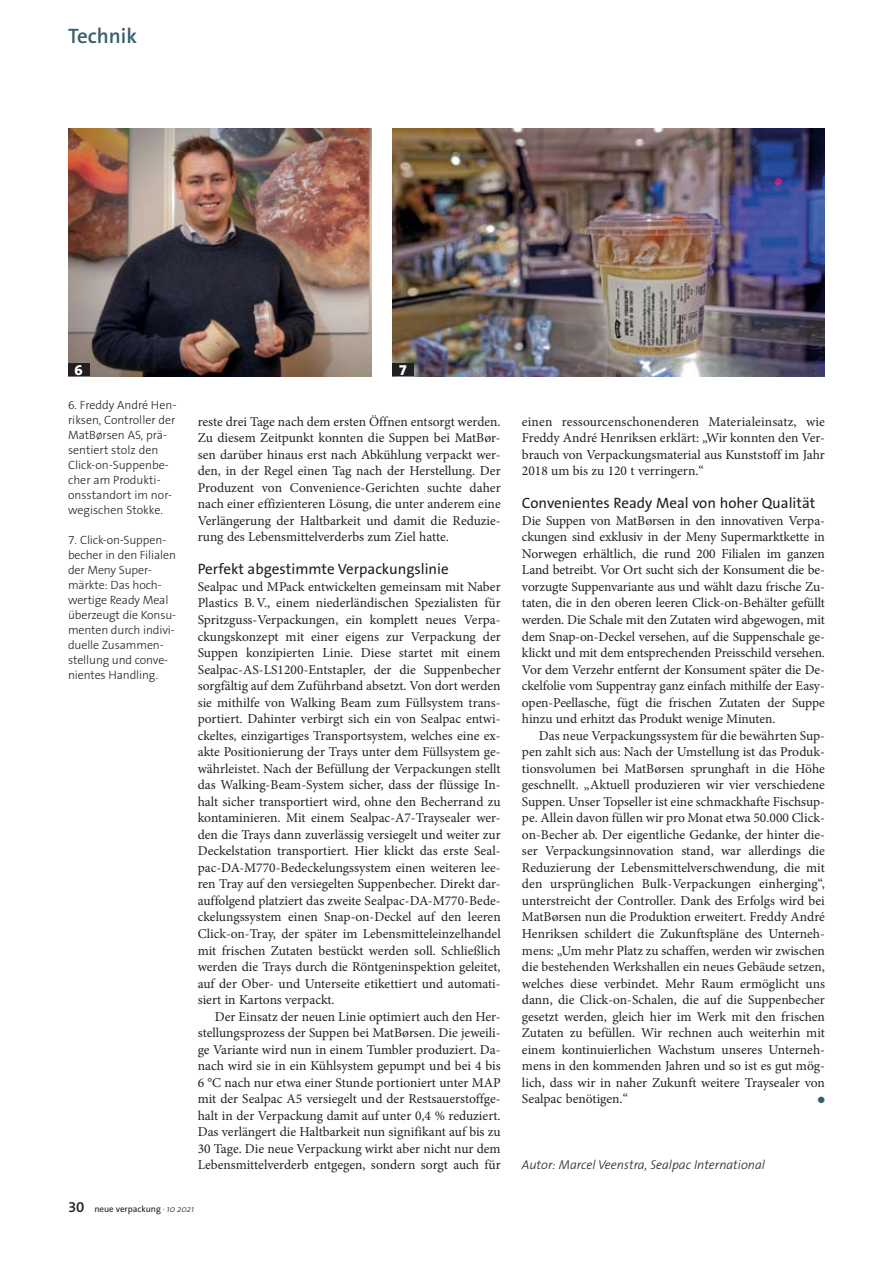
<style>
.page{position:relative;width:893px;height:1263px;background:#fff}
.page>*{position:absolute;margin:0;border:0;box-sizing:border-box;transform-origin:0 0}
.t1{font:600 21px "The Sans Os F";color:#395e6e}
.t2{font:15px "The Sans Os F";color:#231f20}
.t3{font:800 15px "The Sans Os F";color:#fff}
.t4{font:13.5px/16.5px "Minion Pro";color:#231f20;text-align:justify}
.t5{font:italic 300 12.75px "The Sans Os F";color:#231f20}
.t6{font:300 12px/15px "The Sans Os F";letter-spacing:-.01em;color:#231f20}
.t7{font:9px "The Sans Os F";color:#231f20}
.t8{font:9px "Zapf Dingbats Std";color:#395e6e}
.s1{font-weight:600;font-size:15px}
.s2{font-weight:300;font-style:italic}
</style>
<div class="page">
<img style="left:68px;top:128px;width:303px;height:248px">
<img style="left:392px;top:128px;width:433px;height:248px">
<div style="left:68px;top:363px;width:21px;height:13px;background:#231f20"></div>
<div style="left:392px;top:363px;width:22px;height:13px;background:#231f20"></div>
<h1 class="t1" style="left:68px;top:25px;width:71px">Technik</h1>
<p class="t3" style="left:75px;top:363px;width:10px">6</p>
<p class="t3" style="left:399px;top:363px;width:10px">7</p>
<p class="t6" style="left:68px;top:398px;width:110px">6. Freddy André Hen&shy;riksen, Controller der<br>MatBørsen AS, prä&shy;sentiert stolz den<br>Click-on-Suppenbe&shy;cher am Produkti&shy;onsstandort im nor&shy;wegischen Stokke.</p>
<p class="t6" style="left:68px;top:533px;width:110px">7. Click-on-Suppen&shy;becher in den Filialen der Meny Super&shy;märkte: Das hoch&shy;wertige Ready Meal überzeugt die Konsu&shy;menten durch indivi&shy;duelle Zusammen&shy;stellung und conve&shy;nientes Handling.</p>
<p class="t4" style="left:198px;top:414px;width:305px">reste drei Tage nach dem ersten Öffnen entsorgt werden.<br>Zu diesem Zeitpunkt konnten die Suppen bei MatBør&shy;sen darüber hinaus erst nach Abkühlung verpackt wer&shy;den, in der Regel einen Tag nach der Herstellung. Der Produzent von Convenience-Gerichten suchte daher nach einer effizienteren Lösung, die unter anderem eine Verlängerung der Haltbarkeit und damit die Reduzie&shy;rung des Lebensmittelverderbs zum Ziel hatte.</p>
<p class="t2" style="left:198px;top:562px;width:253px">Perfekt abgestimmte Verpackungslinie</p>
<p class="t4" style="left:198px;top:579px;width:305px">Sealpac und MPack entwickelten gemeinsam mit Naber Plastics B. V., einem niederländischen Spezialisten für Spritzguss-Verpackungen, ein komplett neues Verpa&shy;ckungskonzept mit einer eigens zur Verpackung der Suppen konzipierten Linie. Diese startet mit einem Sealpac-AS-LS1200-Entstapler, der die Suppenbecher sorgfältig auf dem Zuführband absetzt. Von dort werden sie mithilfe von Walking Beam zum Füllsystem trans&shy;portiert. Dahinter verbirgt sich ein von Sealpac entwi&shy;ckeltes, einzigartiges Transportsystem, welches eine ex&shy;akte Positionierung der Trays unter dem Füllsystem ge&shy;währleistet. Nach der Befüllung der Verpackungen stellt das Walking-Beam-System sicher, dass der flüssige In&shy;halt sicher transportiert wird, ohne den Becherrand zu kontaminieren. Mit einem Sealpac-A7-Traysealer wer&shy;den die Trays dann zuverlässig versiegelt und weiter zur Deckelstation transportiert. Hier klickt das erste Seal&shy;pac-DA-M770-Bedeckelungssystem einen weiteren lee&shy;ren Tray auf den versiegelten Suppenbecher. Direkt dar&shy;auffolgend platziert das zweite Sealpac-DA-M770-Bede&shy;ckelungssystem einen Snap-on-Deckel auf den leeren Click-on-Tray, der später im Lebensmitteleinzelhandel mit frischen Zutaten bestückt werden soll. Schließlich werden die Trays durch die Röntgeninspektion geleitet, auf der Ober- und Unterseite etikettiert und automati&shy;siert in Kartons verpackt.</p>
<p class="t4" style="left:198px;top:1009px;width:305px;text-indent:17px">Der Einsatz der neuen Linie optimiert auch den Her&shy;stellungsprozess der Suppen bei MatBørsen. Die jeweili&shy;ge Variante wird nun in einem Tumbler produziert. Da&shy;nach wird sie in ein Kühlsystem gepumpt und bei 4 bis 6 °C nach nur etwa einer Stunde portioniert unter MAP mit der Sealpac A5 versiegelt und der Restsauerstoffge&shy;halt in der Verpackung damit auf unter 0,4 % reduziert.<br>Das verlängert die Haltbarkeit nun signifikant auf bis zu 30 Tage. Die neue Verpackung wirkt aber nicht nur dem Lebensmittelverderb entgegen, sondern sorgt auch für</p>
<p class="t7" style="left:68px;top:1204px;width:128px"><span class="s1">30</span> neue verpackung <span class="s2">· 10 2021</span></p>
<p class="t4" style="left:522px;top:414px;width:304px">einen ressourcenschonenderen Materialeinsatz, wie Freddy André Henriksen erklärt: „Wir konnten den Ver&shy;brauch von Verpackungsmaterial aus Kunststoff im Jahr 2018 um bis zu 120 t verringern.“</p>
<p class="t2" style="left:522px;top:496px;width:295px">Convenientes Ready Meal von hoher Qualität</p>
<p class="t4" style="left:522px;top:513px;width:305px">Die Suppen von MatBørsen in den innovativen Verpa&shy;ckungen sind exklusiv in der Meny Supermarktkette in Norwegen erhältlich, die rund 200 Filialen im ganzen Land betreibt. Vor Ort sucht sich der Konsument die be&shy;vorzugte Suppenvariante aus und wählt dazu frische Zu&shy;taten, die in den oberen leeren Click-on-Behälter gefüllt werden. Die Schale mit den Zutaten wird abgewogen, mit dem Snap-on-Deckel versehen, auf die Suppenschale ge&shy;klickt und mit dem entsprechenden Preisschild versehen.<br>Vor dem Verzehr entfernt der Konsument später die De&shy;ckelfolie vom Suppentray ganz einfach mithilfe der Easy&shy;open-Peellasche, fügt die frischen Zutaten der Suppe hinzu und erhitzt das Produkt wenige Minuten.</p>
<p class="t4" style="left:522px;top:728px;width:305px;text-indent:17px">Das neue Verpackungssystem für die bewährten Sup&shy;pen zahlt sich aus: Nach der Umstellung ist das Produk&shy;tionsvolumen bei MatBørsen sprunghaft in die Höhe geschnellt. „Aktuell produzieren wir vier verschiedene Suppen. Unser Topseller ist eine schmackhafte Fischsup&shy;pe. Allein davon füllen wir pro Monat etwa 50.000 Click&shy;on-Becher ab. Der eigentliche Gedanke, der hinter die&shy;ser Verpackungsinnovation stand, war allerdings die Reduzierung der Lebensmittelverschwendung, die mit den ursprünglichen Bulk-Verpackungen einherging“, unterstreicht der Controller. Dank des Erfolgs wird bei MatBørsen nun die Produktion erweitert. Freddy André Henriksen schildert die Zukunftspläne des Unterneh&shy;mens: „Um mehr Platz zu schaffen, werden wir zwischen die bestehenden Werkshallen ein neues Gebäude setzen, welches diese verbindet. Mehr Raum ermöglicht uns dann, die Click-on-Schalen, die auf die Suppenbecher gesetzt werden, gleich hier im Werk mit den frischen Zutaten zu befüllen. Wir rechnen auch weiterhin mit einem kontinuierlichen Wachstum unseres Unterneh&shy;mens in den kommenden Jahren und so ist es gut mög&shy;lich, dass wir in naher Zukunft weitere Traysealer von Sealpac benötigen.“</p>
<p class="t8" style="left:818px;top:1095px;width:9px">●</p>
<p class="t5" style="left:522px;top:1160px;width:245px">Autor: Marcel Veenstra, Sealpac International</p>
</div>
